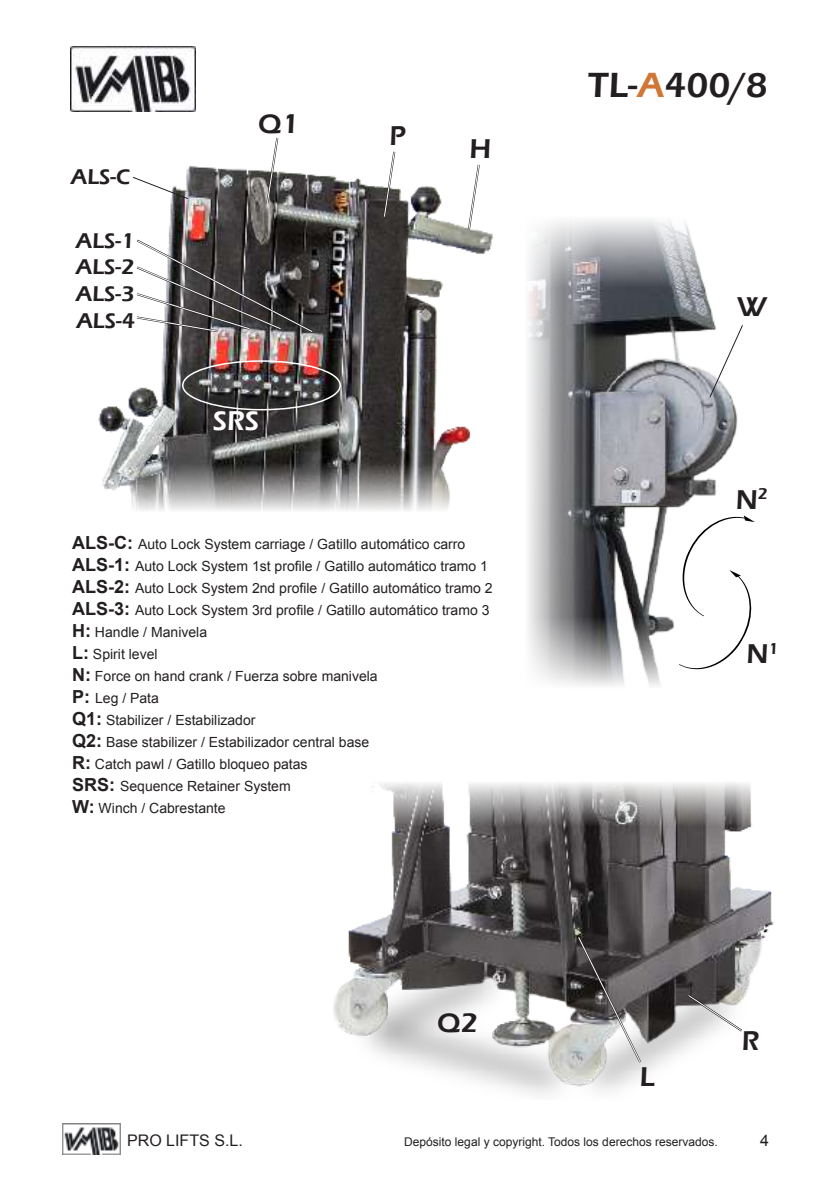
<style>
.page{position:relative;width:840px;height:1191px;background:#fff}
.page>*{position:absolute;margin:0;border:0;box-sizing:border-box;transform-origin:0 0}
.t1{font:600 36px "Eras ITC";color:#231f20}
.t2{font:600 28px "Eras ITC";color:#231f20}
.t3{font:600 28px "Eras ITC";color:#fff}
.t4{font:600 22px/26.8px "Eras ITC";color:#231f20;text-align:justify}
.t5{font:16px "Arial";color:#231f20}
.t6{font:14px/22px "Arial";color:#231f20}
.t7{font:12px "Arial";color:#231f20}
.s1{font-weight:700;font-size:18px}
.s2{color:#d17735}
</style>
<div class="page">
<img style="left:62px;top:1124px;width:58px;height:30px">
<img style="left:608px;top:299px;width:130px;height:305px">
<img style="left:333px;top:833px;width:441px;height:262px">
<img style="left:71px;top:46px;width:125px;height:65px">
<svg style="left:708px;top:324px;width:35px;height:74px"></svg>
<svg style="left:373px;top:783px;width:379px;height:50px"></svg>
<img style="left:98px;top:166px;width:395px;height:279px">
<svg style="left:102px;top:445px;width:351px;height:66px;background:#929291"></svg>
<svg style="left:134px;top:238px;width:180px;height:96px"></svg>
<svg style="left:132px;top:176px;width:57px;height:24px"></svg>
<svg style="left:382px;top:151px;width:14px;height:68px"></svg>
<svg style="left:265px;top:137px;width:14px;height:68px"></svg>
<svg style="left:466px;top:164px;width:15px;height:68px"></svg>
<div style="left:182px;top:360px;width:159px;height:50px;border:2px solid #fff;border-radius:50%"></div>
<svg style="left:575px;top:934px;width:67px;height:130px;background:#797777"></svg>
<svg style="left:685px;top:992px;width:58px;height:41px"></svg>
<svg style="left:528px;top:299px;width:80px;height:305px;background:#88888b"></svg>
<svg style="left:528px;top:604px;width:135px;height:82px"></svg>
<svg style="left:528px;top:219px;width:180px;height:80px"></svg>
<svg style="left:663px;top:501px;width:92px;height:169px"></svg>
<h3 class="t4" style="left:71px;top:163px;width:61px">ALS-C</h3>
<h3 class="t4" style="left:76px;top:227px;width:61px">ALS-1<br>ALS-2<br>ALS-3<br>ALS-4</h3>
<h2 class="t2" style="left:258px;top:107px;width:42px">Q1</h2>
<h2 class="t3" style="left:212px;top:404px;width:48px">SRS</h2>
<h2 class="t2" style="left:389px;top:120px;width:18px">P</h2>
<h2 class="t2" style="left:469px;top:133px;width:23px">H</h2>
<p class="t6" style="left:72px;top:533px;width:422px"><span class="s1">ALS-C:</span> Auto Lock System carriage / Gatillo automático carro <span class="s1">ALS-1:</span> Auto Lock System 1st profile / Gatillo automático tramo 1<br><span class="s1">ALS-2:</span> Auto Lock System 2nd profile / Gatillo automático tramo 2<br><span class="s1">ALS-3:</span> Auto Lock System 3rd profile / Gatillo automático tramo 3<br><span class="s1">H:</span> Handle / Manivela<br><span class="s1">L:</span> Spirit level<br><span class="s1">N:</span> Force on hand crank / Fuerza sobre manivela<br><span class="s1">P:</span> Leg / Pata<br><span class="s1">Q1:</span> Stabilizer / Estabilizador<br><span class="s1">Q2:</span> Base stabilizer / Estabilizador central base<br><span class="s1">R:</span> Catch pawl / Gatillo bloqueo patas<br><span class="s1">SRS:</span> Sequence Retainer System<br><span class="s1">W:</span> Winch / Cabrestante</p>
<h2 class="t2" style="left:437px;top:1006px;width:42px">Q2</h2>
<h1 class="t1" style="left:587px;top:65px;width:181px">TL-<span class="s2">A</span>400/8</h1>
<h2 class="t2" style="left:736px;top:291px;width:31px">W</h2>
<h2 class="t2" style="left:735px;top:483px;width:33px">N<sup>2</sup></h2>
<h2 class="t2" style="left:746px;top:637px;width:33px">N<sup>1</sup></h2>
<h2 class="t2" style="left:639px;top:1061px;width:17px">L</h2>
<h2 class="t2" style="left:741px;top:1025px;width:19px">R</h2>
<p class="t5" style="left:127px;top:1129px;width:117px">PRO LIFTS S.L.</p>
<p class="t7" style="left:404px;top:1133px;width:315px">Depósito legal y copyright. Todos los derechos reservados.</p>
<p class="t5" style="left:759px;top:1129px;width:10px">4</p>
</div>
